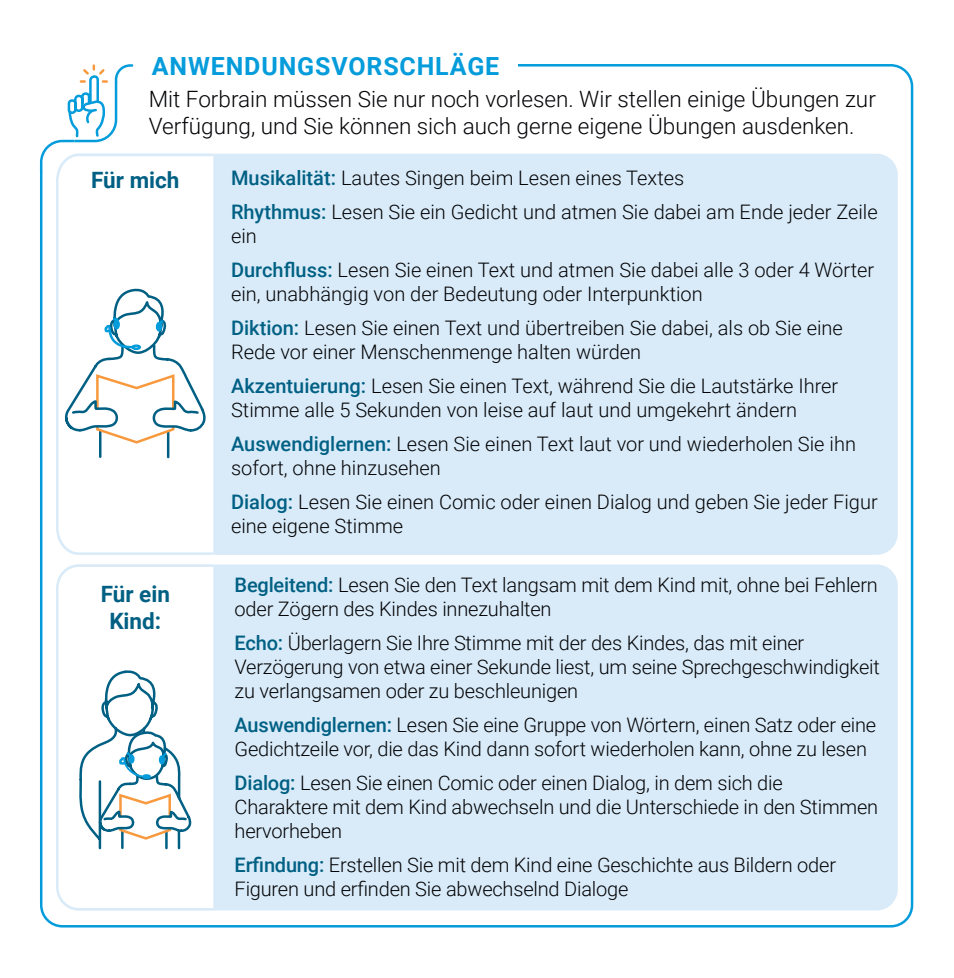
<style>
.page{position:relative;width:954px;height:978px;background:#fff}
.page>*{position:absolute;margin:0;border:0;box-sizing:border-box;transform-origin:0 0}
.t1{font:700 25px "Roboto";letter-spacing:.035em;color:#059cdb}
.t2{font:300 22.5px/27px "Roboto";color:#030407}
.t3{font:700 22.5px/27px "Roboto";color:#006084;text-align:center}
.t4{font:300 20px/24px "Roboto";letter-spacing:-.01em;color:#030407}
.s1{font-weight:500;color:#006084}
</style>
<div class="page">
<svg style="left:39px;top:64px;width:95px;height:110px"></svg>
<div style="left:57px;top:564px;width:840px;height:346px;background:#d9ebf8;border-radius:21px"></div>
<div style="left:57px;top:154px;width:840px;height:401px;background:#d9ebf8;border-radius:21px"></div>
<svg style="left:56px;top:564px;width:160px;height:347px;background:#fcfdfe"></svg>
<svg style="left:55px;top:152px;width:161px;height:403px;background:#fcfdfe"></svg>
<svg style="left:75px;top:669px;width:119px;height:182px;background:#dee9ec"></svg>
<hr style="left:99px;top:432px;width:2px;height:25px;background:#006084">
<hr style="left:167px;top:432px;width:2px;height:25px;background:#006084">
<svg style="left:64px;top:289px;width:144px;height:156px;background:#e7eef0"></svg>
<p class="t1" style="left:152px;top:48px;width:349px">ANWENDUNGSVORSCHLÄGE</p>
<p class="t2" style="left:149px;top:84px;width:728px">Mit Forbrain müssen Sie nur noch vorlesen. Wir stellen einige Übungen zur<br>Verfügung, und Sie können sich auch gerne eigene Übungen ausdenken.</p>
<p class="t3" style="left:91px;top:166px;width:90px">Für mich</p>
<p class="t3" style="left:101px;top:580px;width:71px">Für ein<br>Kind:</p>
<p class="t4" style="left:231px;top:166px;width:454px"><span class="s1">Musikalität:</span> Lautes Singen beim Lesen eines Textes</p>
<p class="t4" style="left:231px;top:200px;width:648px"><span class="s1">Rhythmus:</span> Lesen Sie ein Gedicht und atmen Sie dabei am Ende jeder Zeile ein</p>
<p class="t4" style="left:231px;top:258px;width:644px"><span class="s1">Durchfluss:</span> Lesen Sie einen Text und atmen Sie dabei alle 3 oder 4 Wörter ein, unabhängig von der Bedeutung oder Interpunktion</p>
<p class="t4" style="left:231px;top:316px;width:613px"><span class="s1">Diktion:</span> Lesen Sie einen Text und übertreiben Sie dabei, als ob Sie eine<br>Rede vor einer Menschenmenge halten würden</p>
<p class="t4" style="left:231px;top:374px;width:608px"><span class="s1">Akzentuierung:</span> Lesen Sie einen Text, während Sie die Lautstärke Ihrer<br>Stimme alle 5 Sekunden von leise auf laut und umgekehrt ändern</p>
<p class="t4" style="left:231px;top:432px;width:626px"><span class="s1">Auswendiglernen:</span> Lesen Sie einen Text laut vor und wiederholen Sie ihn sofort, ohne hinzusehen</p>
<p class="t4" style="left:231px;top:490px;width:648px"><span class="s1">Dialog:</span> Lesen Sie einen Comic oder einen Dialog und geben Sie jeder Figur eine eigene Stimme</p>
<p class="t4" style="left:234px;top:572px;width:644px"><span class="s1">Begleitend:</span> Lesen Sie den Text langsam mit dem Kind mit, ohne bei Fehlern oder Zögern des Kindes innezuhalten</p>
<p class="t4" style="left:234px;top:630px;width:646px"><span class="s1">Echo:</span> Überlagern Sie Ihre Stimme mit der des Kindes, das mit einer<br>Verzögerung von etwa einer Sekunde liest, um seine Sprechgeschwindigkeit zu verlangsamen oder zu beschleunigen</p>
<p class="t4" style="left:234px;top:712px;width:643px"><span class="s1">Auswendiglernen:</span> Lesen Sie eine Gruppe von Wörtern, einen Satz oder eine<br>Gedichtzeile vor, die das Kind dann sofort wiederholen kann, ohne zu lesen</p>
<p class="t4" style="left:234px;top:770px;width:645px"><span class="s1">Dialog:</span> Lesen Sie einen Comic oder einen Dialog in, dem sich die<br>Charaktere mit dem Kind abwechseln und die Unterschiede in den Stimmen hervorheben</p>
<p class="t4" style="left:234px;top:852px;width:602px"><span class="s1">Erfindung:</span> Erstellen Sie mit dem Kind eine Geschichte aus Bildern oder<br>Figuren und erfinden Sie abwechselnd Dialoge</p>
</div>
